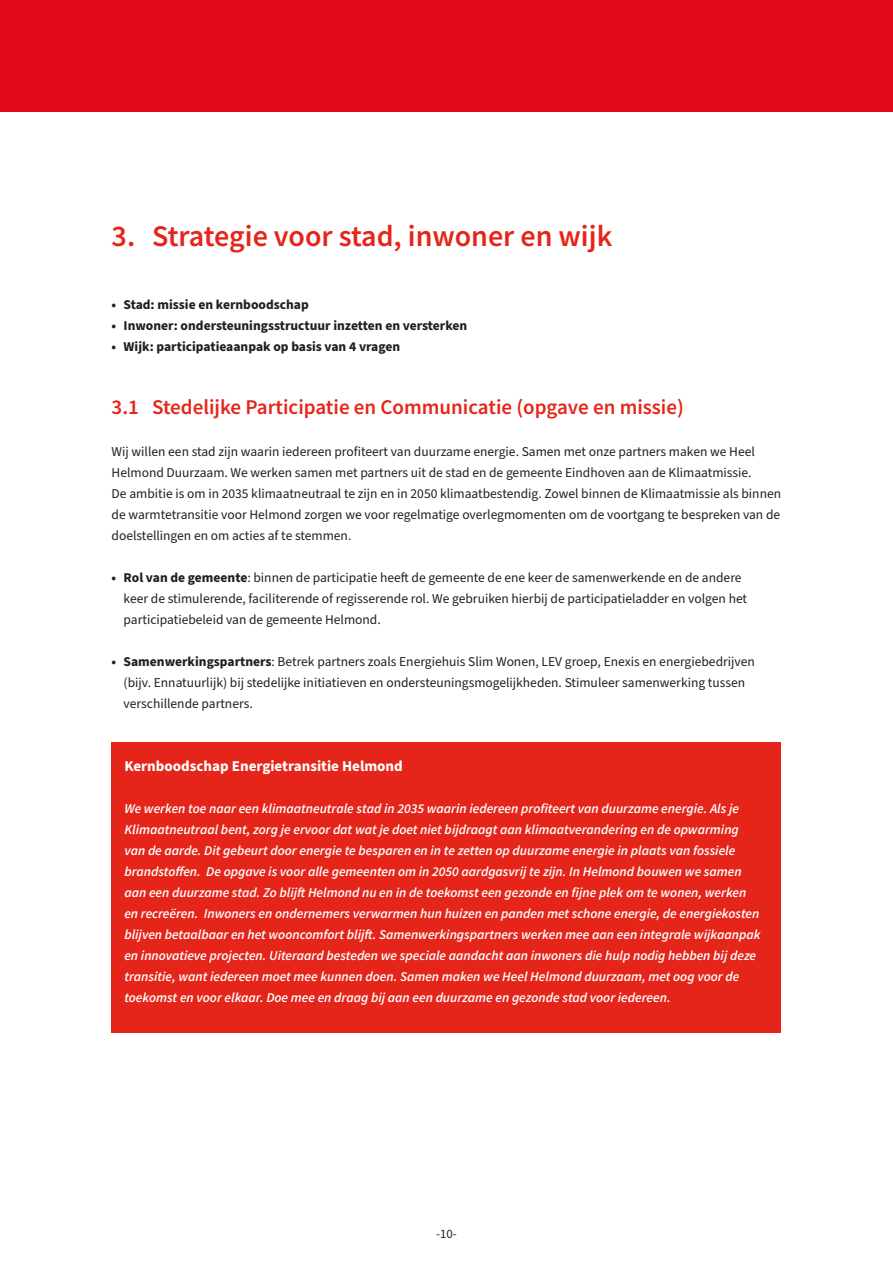
<style>
.page{position:relative;width:893px;height:1263px;background:#fff}
.page>*{position:absolute;margin:0;border:0;box-sizing:border-box;transform-origin:0 0}
.kop{font:600 30px "Source Sans Pro";color:#e52519}
.tussenkop{font:600 21px "Source Sans Pro";color:#e52519}
.platte_tekst_nieuw{font:700 15px "Source Sans Pro";color:#fff}
.platte_tekst_nieuw-2{font:italic 600 13.5px/21px "Source Sans Pro";color:#fff}
.platte_tekst_nieuw-3{font:13.5px/21px "Source Sans Pro";color:#231f20}
.platte_tekst_nieuw-4{font:700 13.5px "Source Sans Pro";color:#231f20}
.t1{font:12.75px "Source Sans Pro";color:#231f20}
.s1{font-weight:700}
</style>
<div class="page">
<div style="left:112px;top:742px;width:669px;height:291px;background:#e52519"></div>
<div style="left:0;top:0;width:893px;height:112px;background:#e30a19"></div>
<h1 class="kop" style="left:112px;top:216px;width:502px">3. Strategie voor stad, inwoner en wijk</h1>
<p class="platte_tekst_nieuw-4" style="left:112px;top:295px;width:199px">• Stad: missie en kernboodschap</p>
<p class="platte_tekst_nieuw-4" style="left:112px;top:316px;width:357px">• Inwoner: ondersteuningsstructuur inzetten en versterken</p>
<p class="platte_tekst_nieuw-4" style="left:112px;top:337px;width:290px">• Wijk: participatieaanpak op basis van 4 vragen</p>
<h2 class="tussenkop" style="left:112px;top:393px;width:574px">3.1 Stedelijke Participatie en Communicatie (opgave en missie)</h2>
<p class="platte_tekst_nieuw-3" style="left:112px;top:441px;width:645px">Wij willen een stad zijn waarin iedereen profiteert van duurzame energie. Samen met onze partners maken we Heel<br>Helmond Duurzaam. We werken samen met partners uit de stad en de gemeente Eindhoven aan de Klimaatmissie.</p>
<p class="platte_tekst_nieuw-3" style="left:112px;top:483px;width:671px;text-align:justify">De ambitie is om in 2035 klimaatneutraal te zijn en in 2050 klimaatbestendig. Zowel binnen de Klimaatmissie als binnen de warmtetransitie voor Helmond zorgen we voor regelmatige overlegmomenten om de voortgang te bespreken van de doelstellingen en om acties af te stemmen.</p>
<p class="platte_tekst_nieuw-3" style="left:112px;top:567px;width:631px"><span class="s1">• Rol van de gemeente</span>: binnen de participatie heeft de gemeente de ene keer de samenwerkende en de andere</p>
<p class="platte_tekst_nieuw-3" style="left:124px;top:588px;width:625px">keer de stimulerende, faciliterende of regisserende rol. We gebruiken hierbij de participatieladder en volgen het</p>
<p class="platte_tekst_nieuw-3" style="left:124px;top:609px;width:259px">participatiebeleid van de gemeente Helmond.</p>
<p class="platte_tekst_nieuw-3" style="left:112px;top:651px;width:645px"><span class="s1">• Samenwerkingspartners</span>: Betrek partners zoals Energiehuis Slim Wonen, LEV groep, Enexis en energiebedrijven</p>
<p class="platte_tekst_nieuw-3" style="left:124px;top:672px;width:623px">(bijv. Ennatuurlijk) bij stedelijke initiatieven en ondersteuningsmogelijkheden. Stimuleer samenwerking tussen</p>
<p class="platte_tekst_nieuw-3" style="left:124px;top:693px;width:131px">verschillende partners.</p>
<p class="platte_tekst_nieuw" style="left:124px;top:756px;width:280px">Kernboodschap Energietransitie Helmond</p>
<p class="platte_tekst_nieuw-2" style="left:124px;top:798px;width:638px">We werken toe naar een klimaatneutrale stad in 2035 waarin iedereen profiteert van duurzame energie. Als je Klimaatneutraal bent, zorg je ervoor dat wat je doet niet bijdraagt aan klimaatverandering en de opwarming van de aarde. Dit gebeurt door energie te besparen en in te zetten op duurzame energie in plaats van fossiele brandstoffen. De opgave is voor alle gemeenten om in 2050 aardgasvrij te zijn. In Helmond bouwen we samen aan een duurzame stad. Zo blijft Helmond nu en in de toekomst een gezonde en fijne plek om te wonen, werken en recreëren. Inwoners en ondernemers verwarmen hun huizen en panden met schone energie, de energiekosten blijven betaalbaar en het wooncomfort blijft. Samenwerkingspartners werken mee aan een integrale wijkaanpak en innovatieve projecten. Uiteraard besteden we speciale aandacht aan inwoners die hulp nodig hebben bij deze transitie, want iedereen moet mee kunnen doen. Samen maken we Heel Helmond duurzaam, met oog voor de toekomst en voor elkaar. Doe mee en draag bij aan een duurzame en gezonde stad voor iedereen.</p>
<p class="t1" style="left:436px;top:1225px;width:22px">-10-</p>
</div>
